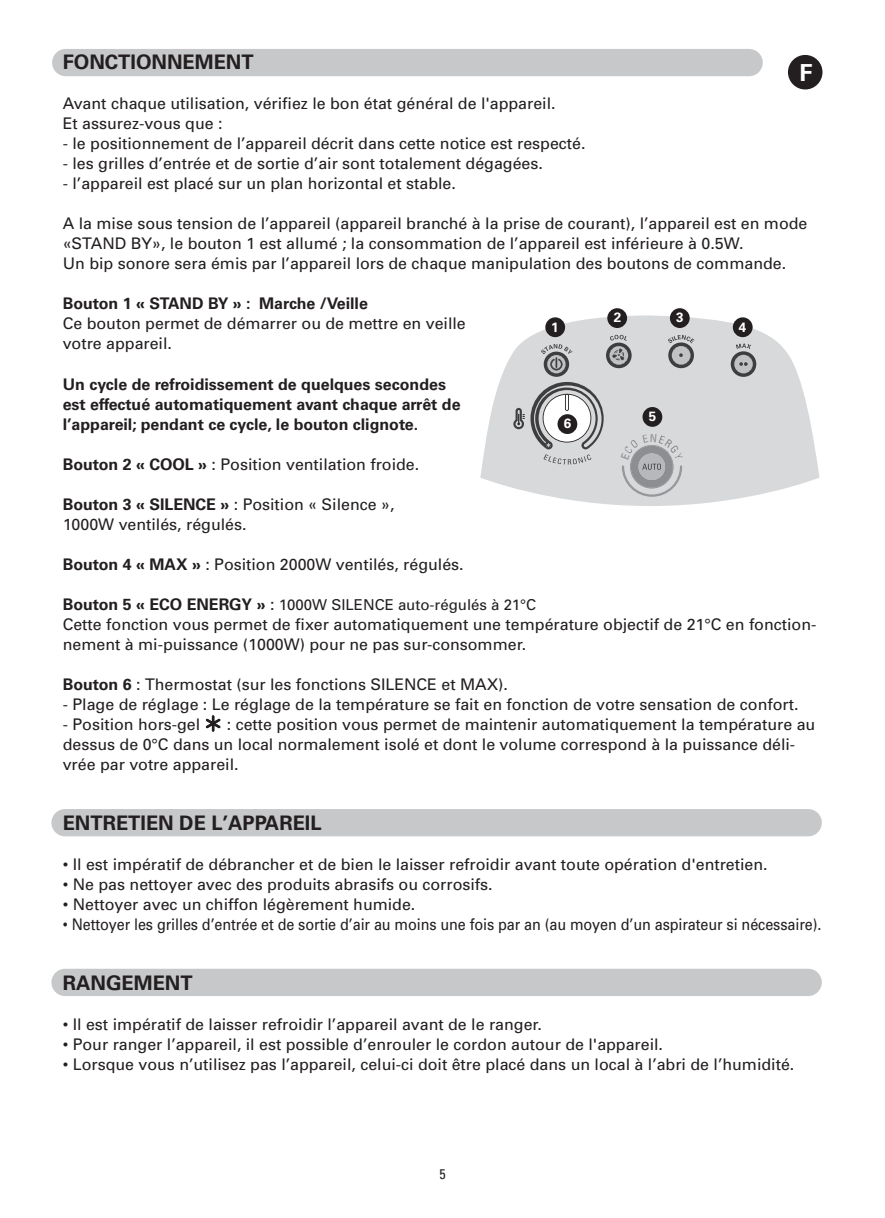
<style>
.page{position:relative;width:885px;height:1218px;background:#fff}
.page>*{position:absolute;margin:0;border:0;box-sizing:border-box;transform-origin:0 0}
.t1{font:700 23.4px "Univers";color:#fff}
.t2{font:700 20px "Univers";color:#231f20}
.t3{font:16px/20px "Univers";color:#231f20}
.t4{font:700 16px/20px "Univers";color:#231f20}
.t5{font:16px "Univers";color:#231f20;scale:.9 1}
.t6{font:15px "Univers";color:#231f20}
.t7{font:condensed 14px "Univers";color:#231f20}
.t8{font:700 13.4px "Univers";color:#fff}
.s1{font-weight:700}
.s2{font-weight:700;font-size:16px}
.s3{font-size:16px}
</style>
<div class="page">
<div style="left:51px;top:809px;width:771px;height:27px;background:#c7c8ca;border-radius:14px"></div>
<div style="left:51px;top:968px;width:771px;height:28px;background:#c7c8ca;border-radius:14px"></div>
<div style="left:52px;top:49px;width:711px;height:27px;background:#c7c8ca;border-radius:14px"></div>
<div style="left:788px;top:55px;width:34px;height:34px;background:#231f20;border-radius:50%"></div>
<svg style="left:480px;top:315px;width:339px;height:191px;fill:#d8d9db"></svg>
<svg style="left:731px;top:343px;width:25px;height:34px"></svg>
<svg style="left:513px;top:335px;width:181px;height:162px;background:#c8c9cb"></svg>
<img style="left:625px;top:439px;width:58px;height:19px">
<div style="left:545px;top:317px;width:20px;height:20px;background:#231f20;border-radius:50%"></div>
<div style="left:607px;top:308px;width:20px;height:20px;background:#231f20;border-radius:50%"></div>
<div style="left:670px;top:308px;width:20px;height:20px;background:#231f20;border-radius:50%"></div>
<div style="left:733px;top:317px;width:20px;height:20px;background:#231f20;border-radius:50%"></div>
<div style="left:642px;top:407px;width:20px;height:20px;background:#231f20;border-radius:50%"></div>
<div style="left:557px;top:414px;width:20px;height:20px;background:#231f20;border-radius:50%"></div>
<svg style="left:206px;top:715px;width:14px;height:16px"></svg>
<p class="t2" style="left:63px;top:55px;width:192px">FONCTIONNEMENT</p>
<p class="t3" style="left:63px;top:95px;width:494px">Avant chaque utilisation, vérifiez le bon état général de l'appareil.<br>Et assurez-vous que :</p>
<p class="t3" style="left:63px;top:135px;width:524px">- le positionnement de l’appareil décrit dans cette notice est respecté.</p>
<p class="t3" style="left:63px;top:155px;width:482px">- les grilles d’entrée et de sortie d’air sont totalement dégagées.</p>
<p class="t3" style="left:63px;top:175px;width:395px">- l’appareil est placé sur un plan horizontal et stable.</p>
<p class="t3" style="left:63px;top:215px;width:746px">A la mise sous tension de l’appareil (appareil branché à la prise de courant), l’appareil est en mode «STAND BY», le bouton 1 est allumé ; la consommation de l’appareil est inférieure à 0.5W.<br>Un bip sonore sera émis par l’appareil lors de chaque manipulation des boutons de commande.</p>
<p class="t4" style="left:63px;top:295px;width:307px">Bouton 1 « STAND BY » : Marche /Veille</p>
<p class="t3" style="left:63px;top:315px;width:404px">Ce bouton permet de démarrer ou de mettre en veille votre appareil.</p>
<p class="t4" style="left:63px;top:375px;width:399px">Un cycle de refroidissement de quelques secondes est effectué automatiquement avant chaque arrêt de l’appareil; pendant ce cycle, le bouton clignote.</p>
<p class="t3" style="left:63px;top:455px;width:358px"><span class="s1">Bouton 2 « COOL »</span> : Position ventilation froide.</p>
<p class="t3" style="left:63px;top:495px;width:333px"><span class="s1">Bouton 3 « SILENCE »</span> : Position « Silence »,<br>1000W ventilés, régulés.</p>
<p class="t3" style="left:63px;top:555px;width:402px"><span class="s1">Bouton 4 « MAX »</span> : Position 2000W ventilés, régulés.</p>
<p class="t6" style="left:63px;top:599px;width:475px"><span class="s2">Bouton 5 « ECO ENERGY »</span> <span class="s3">:</span> 1000W SILENCE auto-régulés à 21°C</p>
<p class="t3" style="left:63px;top:615px;width:755px">Cette fonction vous permet de fixer automatiquement une température objectif de 21°C en fonction&shy;nement à mi-puissance (1000W) pour ne pas sur-consommer.</p>
<p class="t3" style="left:63px;top:675px;width:447px"><span class="s1">Bouton 6</span> : Thermostat (sur les fonctions SILENCE et MAX).</p>
<p class="t3" style="left:63px;top:695px;width:737px">- Plage de réglage : Le réglage de la température se fait en fonction de votre sensation de confort.</p>
<p class="t3" style="left:63px;top:715px;width:139px">- Position hors-gel</p>
<h1 class="t1" style="left:800px;top:64px;width:15px">F</h1>
<p class="t8" style="left:614px;top:313px;width:9px">2</p>
<p class="t8" style="left:676px;top:313px;width:9px">3</p>
<p class="t8" style="left:551px;top:322px;width:9px">1</p>
<p class="t8" style="left:739px;top:322px;width:9px">4</p>
<p class="t8" style="left:649px;top:411px;width:9px">5</p>
<p class="t8" style="left:564px;top:419px;width:9px">6</p>
<p class="t3" style="left:63px;top:715px;width:754px;text-indent:164px">: cette position vous permet de maintenir automatiquement la température au dessus de 0°C dans un local normalement isolé et dont le volume correspond à la puissance déli&shy;vrée par votre appareil.</p>
<p class="t2" style="left:63px;top:815px;width:260px">ENTRETIEN DE L’APPAREIL</p>
<p class="t3" style="left:63px;top:855px;width:706px">• Il est impératif de débrancher et de bien le laisser refroidir avant toute opération d'entretien.</p>
<p class="t3" style="left:63px;top:875px;width:431px">• Ne pas nettoyer avec des produits abrasifs ou corrosifs.</p>
<p class="t3" style="left:63px;top:895px;width:354px">• Nettoyer avec un chiffon légèrement humide.</p>
<p class="t5" style="left:63px;top:918px;width:845px">• Nettoyer les grilles d’entrée et de sortie d’air au moins une fois par an (au moyen d’un aspirateur si nécessaire).</p>
<p class="t2" style="left:63px;top:975px;width:131px">RANGEMENT</p>
<p class="t3" style="left:63px;top:1015px;width:481px">• Il est impératif de laisser refroidir l’appareil avant de le ranger.</p>
<p class="t3" style="left:63px;top:1035px;width:602px">• Pour ranger l’appareil, il est possible d’enrouler le cordon autour de l'appareil.</p>
<p class="t3" style="left:63px;top:1055px;width:733px">• Lorsque vous n’utilisez pas l’appareil, celui-ci doit être placé dans un local à l’abri de l’humidité.</p>
<p class="t7" style="left:440px;top:1169px;width:8px">5</p>
</div>
